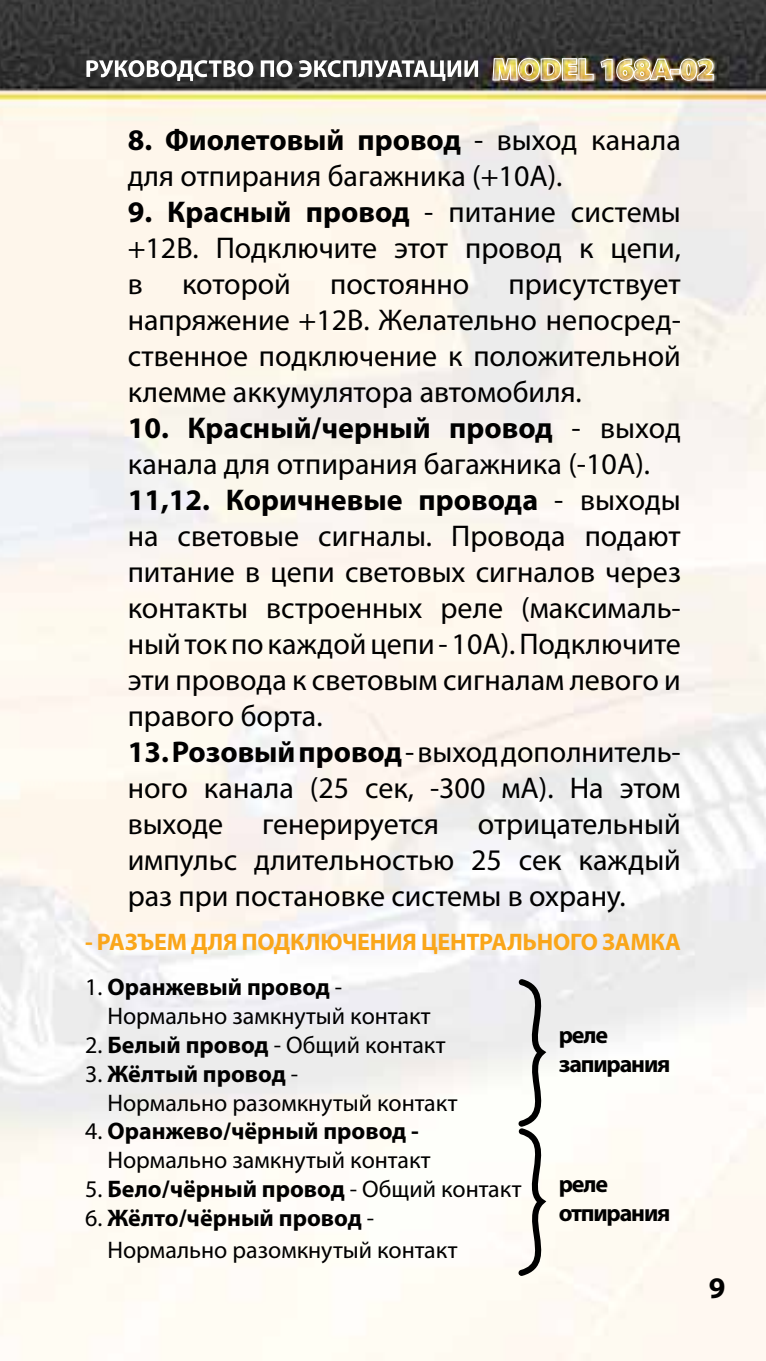
<style>
.page{position:relative;width:766px;height:1361px;background:#fff}
.page>*{position:absolute;margin:0;border:0;box-sizing:border-box;transform-origin:0 0}
.t1{font:30px/36px "Myriad Pro";color:#000;text-align:justify}
.t2{font:700 30px "Myriad Pro";color:#000}
.t3{font:24px/28.8px "Myriad Pro";color:#000}
.t4{font:700 24px "Myriad Pro";letter-spacing:-.01em;color:#faa61a}
.t5{font:700 24px "Myriad Pro";color:#000}
.t6{font:700 24px/28.8px "Myriad Pro";letter-spacing:-.045em;color:#000}
.s1{font-weight:700}
.s2{font-weight:400}
</style>
<div class="page">
<img style="left:0;top:0;width:765px;height:1361px">
<img style="left:492px;top:58px;width:101px;height:23px">
<img style="left:600px;top:58px;width:113px;height:23px">
<svg style="left:86px;top:60px;width:167px;height:21px"></svg>
<svg style="left:261px;top:60px;width:31px;height:17px"></svg>
<svg style="left:299px;top:60px;width:179px;height:21px"></svg>
<svg style="left:518px;top:979px;width:28px;height:297px"></svg>
<p class="t1" style="left:128px;top:122px;width:554px"><span class="s1">8. Фиолетовый провод</span> - выход канала для отпирания багажника (+10А).</p>
<p class="t1" style="left:128px;top:194px;width:554px"><span class="s1">9. Красный провод</span> - питание системы +12В. Подключите этот провод к цепи, в</p>
<p class="t1" style="left:182px;top:266px;width:110px">которой</p>
<p class="t1" style="left:330px;top:266px;width:140px">постоянно</p>
<p class="t1" style="left:128px;top:266px;width:554px;text-indent:381px">присутствует напряжение +12В. Желательно непосред&shy;ственное подключение к положительной клемме аккумулятора автомобиля.</p>
<p class="t1" style="left:128px;top:410px;width:554px;text-align:left"><span class="s1">10. Красный/черный провод</span> - выход канала для отпирания багажника (-10А).<br><span class="s1">11,12. Коричневые провода</span> - выходы на световые сигналы. Провода подают питание в цепи световых сигналов через контакты встроенных реле (максималь&shy;ный ток по каждой цепи - 10А). Подключите эти провода к световым сигналам левого и правого борта.</p>
<p class="t1" style="left:128px;top:734px;width:554px"><span class="s1">13. Розовый провод</span> - выход дополнитель&shy;ного канала (25 сек, -300 мА). На этом выходе</p>
<p class="t1" style="left:128px;top:806px;width:554px;text-indent:350px">отрицательный импульс длительностью 25 сек каждый раз при постановке системы в охрану.</p>
<p class="t4" style="left:85px;top:926px;width:597px">- РАЗЪЕМ ДЛЯ ПОДКЛЮЧЕНИЯ ЦЕНТРАЛЬНОГО ЗАМКА</p>
<p class="t3" style="left:107px;top:972px;width:325px;text-indent:-22px">1. <span class="s1">Оранжевый провод</span> -<br>Нормально замкнутый контакт</p>
<p class="t3" style="left:85px;top:1030px;width:362px">2. <span class="s1">Белый провод</span> - Общий контакт</p>
<p class="t3" style="left:107px;top:1059px;width:351px;text-indent:-22px">3. <span class="s1">Жёлтый провод</span> -<br>Нормально разомкнутый контакт</p>
<p class="t3" style="left:107px;top:1116px;width:325px;text-indent:-22px">4. <span class="s1">Оранжево/чёрный провод -<br></span>Нормально замкнутый контакт</p>
<p class="t5" style="left:85px;top:1173px;width:438px"><span class="s2">5.</span> Бело/чёрный провод <span class="s2">- Общий контакт</span></p>
<p class="t3" style="left:107px;top:1201px;width:351px;line-height:32.4px;text-indent:-22px">6. <span class="s1">Жёлто/чёрный провод</span> -<br>Нормально разомкнутый контакт</p>
<p class="t1" style="left:262px;top:806px;width:178px">генерируется</p>
<p class="t6" style="left:558px;top:1019px;width:113px">реле запирания</p>
<p class="t6" style="left:558px;top:1169px;width:113px">реле отпирания</p>
<p class="t2" style="left:708px;top:1268px;width:18px">9</p>
</div>
